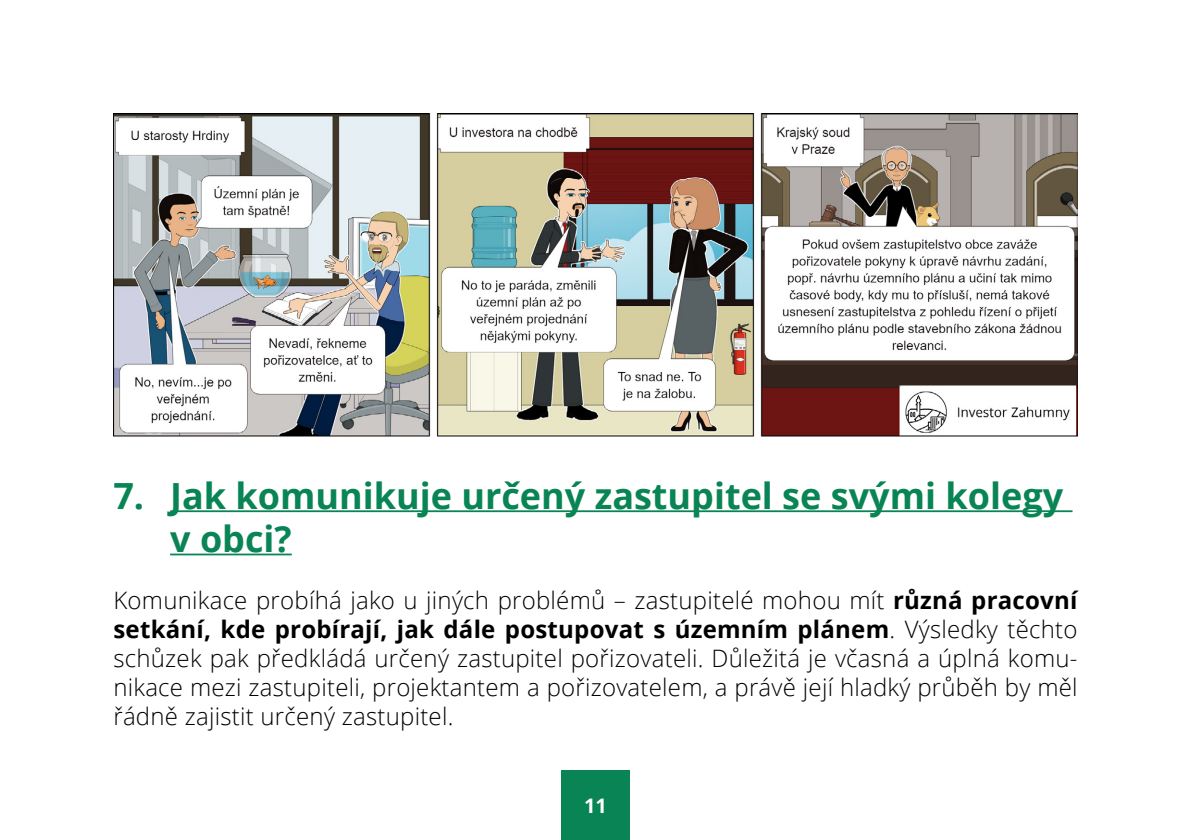
<style>
.page{position:relative;width:1191px;height:840px;background:#fff}
.page>*{position:absolute;margin:0;border:0;box-sizing:border-box;transform-origin:0 0}
.t1{font:700 36px/43.2px "Open Sans";color:#088455}
.t2{font:300 24px/28.8px "Open Sans";letter-spacing:.01em;color:#000;text-align:justify}
.t3{font:700 20px "Open Sans";color:#fff}
.s1{font-weight:700}
</style>
<div class="page">
<div style="left:561px;top:770px;width:68px;height:69px;background:#088455"></div>
<hr style="left:170px;top:510px;width:902px;height:2px;background:#088455">
<hr style="left:170px;top:553px;width:122px;height:2px;background:#088455">
<img style="left:113px;top:113px;width:964px;height:323px">
<h1 class="t1" style="left:170px;top:472px;width:894px;text-indent:-57px">7. Jak komunikuje určený zastupitel se svými kolegy v obci?</h1>
<p class="t2" style="left:113px;top:585px;width:965px">Komunikace probíhá jako u jiných problémů – zastupitelé mohou mít <span class="s1">různá pracovní setkání, kde probírají, jak dále postupovat s územním plánem</span>. Výsledky těchto schůzek pak předkládá určený zastupitel pořizovateli. Důležitá je včasná a úplná komu&shy;nikace mezi zastupiteli, projektantem a pořizovatelem, a právě její hladký průběh by měl řádně zajistit určený zastupitel.</p>
<p class="t3" style="left:584px;top:790px;width:24px">11</p>
</div>
